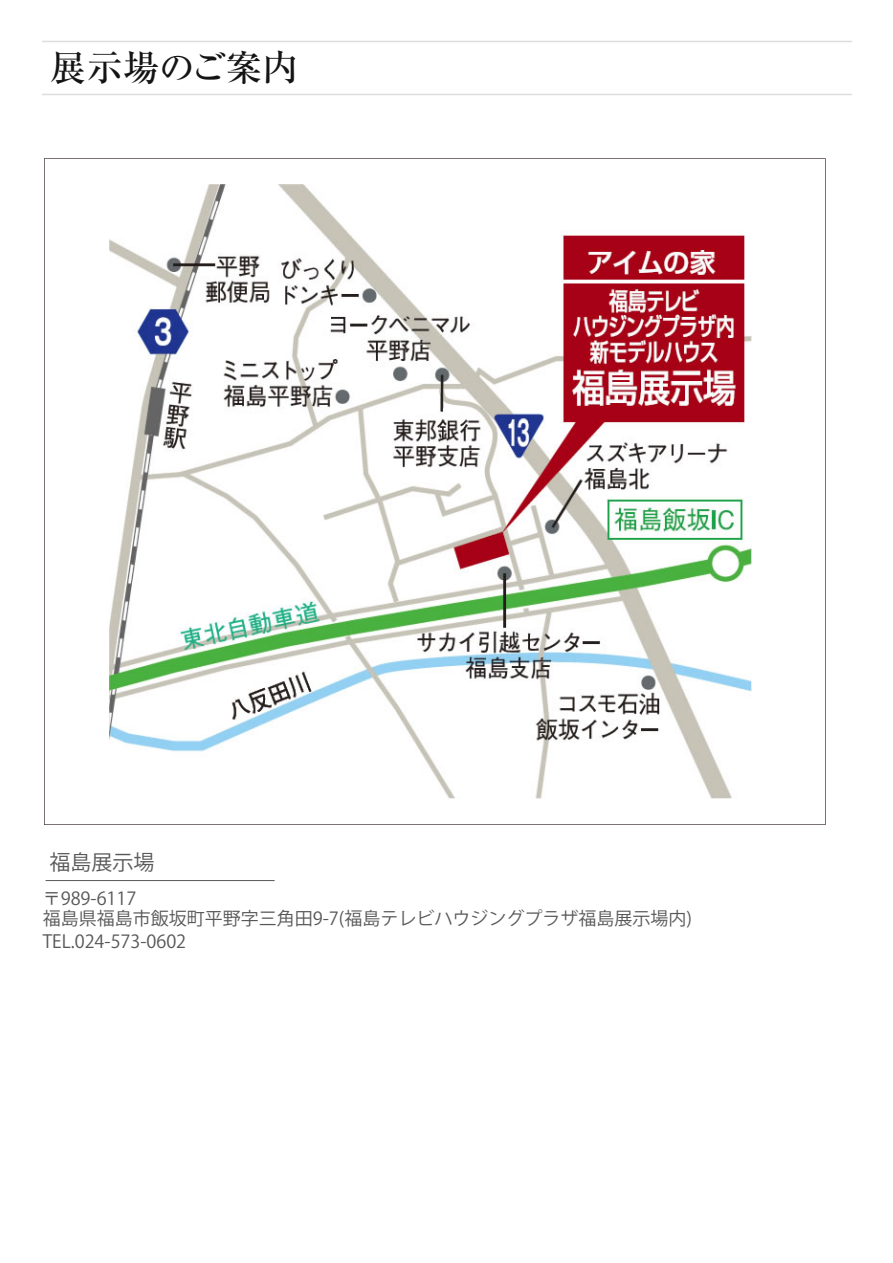
<style>
.page{position:relative;width:893px;height:1263px;background:#fff}
.page>*{position:absolute;margin:0;border:0;box-sizing:border-box;transform-origin:0 0}
.t1{font:500 36px "Ryumin Pro";letter-spacing:-.005em;color:#141414}
.t2{font:21px "Koz Go Pro";color:#595757}
.t3{font:18px/20.5px "Koz Go Pro";color:#595757}
</style>
<div class="page">
<hr style="left:42px;top:41px;width:810px;height:1px;background:#ddd">
<hr style="left:42px;top:94px;width:810px;height:1px;background:#ddd">
<hr style="left:46px;top:880px;width:229px;height:1px;background:#595757">
<svg style="left:44px;top:158px;width:781px;height:667px"></svg>
<img style="left:65px;top:178px;width:733px;height:620px">
<img style="left:109px;top:184px;width:642px;height:615px">
<h1 class="t1" style="left:51px;top:40px;width:249px">展示場のご案内</h1>
<p class="t2" style="left:50px;top:849px;width:106px">福島展示場</p>
<p class="t3" style="left:43px;top:888px;width:651px">〒989-6117<br>福島県福島市飯坂町平野字三角田9-7(福島テレビハウジングプラザ福島展示場内)</p>
<p class="t3" style="left:43px;top:932px;width:145px">TEL.024-573-0602</p>
</div>
